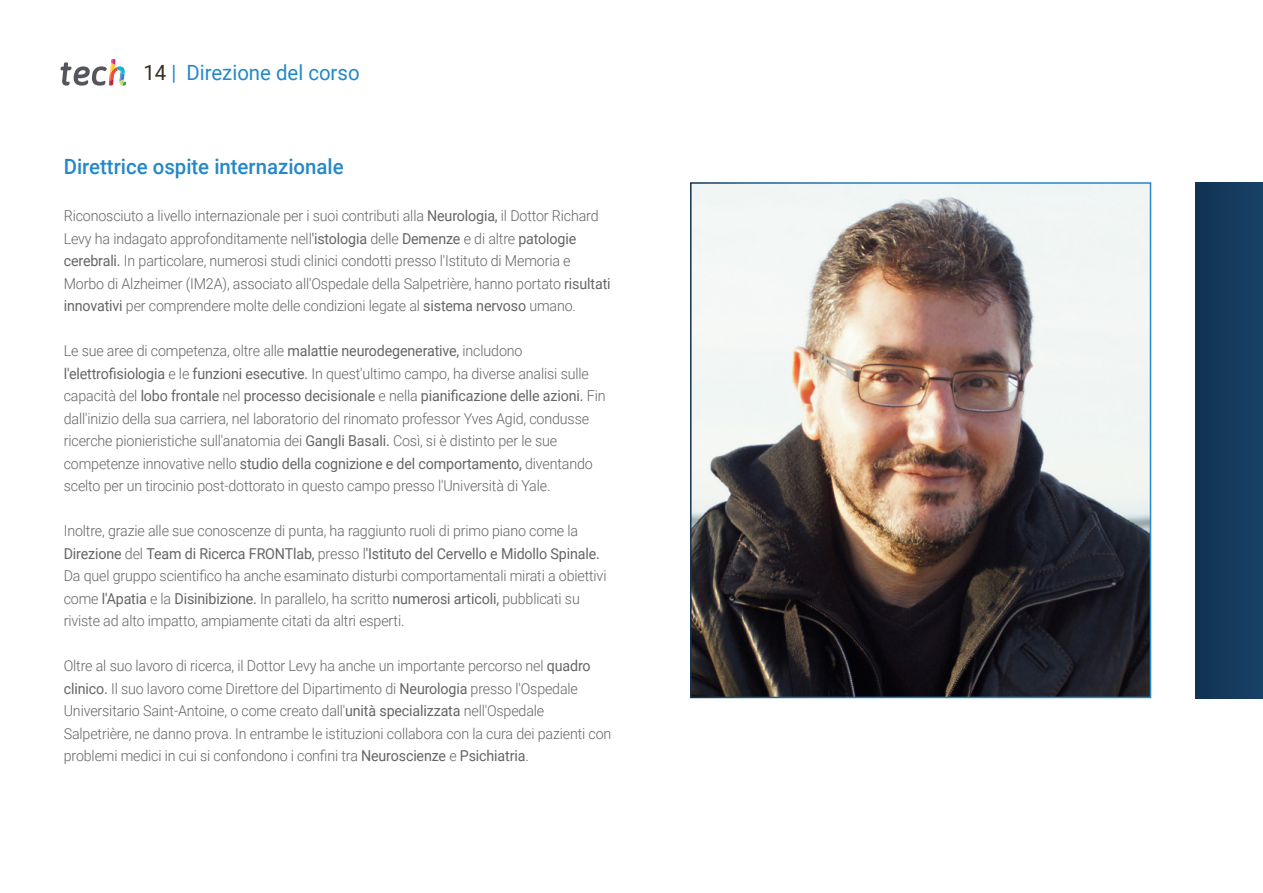
<style>
.page{position:relative;width:1263px;height:893px;background:#fff}
.page>*{position:absolute;margin:0;border:0;box-sizing:border-box;transform-origin:0 0}
.t1{font:500 21px "Roboto";color:#2488c9}
.t2{font:21px "Roboto";color:#2488c9}
.t3{font:300 15px/22.5px "Roboto";letter-spacing:-.01em;color:#656565;scale:.95 1}
.s1{color:#312e20}
.s2{font-weight:400}
</style>
<div class="page">
<div style="left:1196px;top:182px;width:67px;height:516px;background:#143a5c"></div>
<svg style="left:61px;top:59px;width:65px;height:27px"></svg>
<img style="left:693px;top:185px;width:455px;height:510px">
<div style="left:690px;top:182px;width:461px;height:516px;border:2px solid #fff"></div>
<h1 class="t2" style="left:144px;top:57px;width:218px"><span class="s1">14</span> | Direzione del corso</h1>
<h1 class="t1" style="left:64px;top:152px;width:281px">Direttrice ospite internazionale</h1>
<p class="t3" style="left:64px;top:204px;width:577px">Riconosciuto a livello internazionale per i suoi contributi alla <span class="s2">Neurologia,</span> il Dottor Richard Levy ha indagato approfonditamente nell<span class="s2">'istologia</span> delle <span class="s2">Demenze</span> e di altre <span class="s2">patologie cerebrali.</span> In particolare, numerosi studi clinici condotti presso l'Istituto di Memoria e Morbo di Alzheimer (IM2A), associato all'Ospedale della Salpetrière, hanno portato <span class="s2">risultati innovativi</span> per comprendere molte delle condizioni legate al <span class="s2">sistema nervoso</span> umano.</p>
<p class="t3" style="left:64px;top:339px;width:572px">Le sue aree di competenza, oltre alle <span class="s2">malattie neurodegenerative,</span> includono <span class="s2">l'elettrofisiologia</span> e le <span class="s2">funzioni esecutive.</span> In quest'ultimo campo, ha diverse analisi sulle capacità del <span class="s2">lobo frontale</span> nel <span class="s2">processo decisionale</span> e nella <span class="s2">pianificazione delle azioni.</span> Fin dall'inizio della sua carriera, nel laboratorio del rinomato professor Yves Agid, condusse ricerche pionieristiche sull'anatomia dei <span class="s2">Gangli Basali.</span> Così, si è distinto per le sue competenze innovative nello <span class="s2">studio della cognizione e del comportamento,</span> diventando scelto per un tirocinio post-dottorato in questo campo presso l'Università di Yale.</p>
<p class="t3" style="left:64px;top:519px;width:573px">Inoltre, grazie alle sue conoscenze di punta, ha raggiunto ruoli di primo piano come la <span class="s2">Direzione</span> del <span class="s2">Team di Ricerca FRONTlab,</span> presso l<span class="s2">'Istituto del Cervello e Midollo Spinale.<br></span>Da quel gruppo scientifico ha anche esaminato disturbi comportamentali mirati a obiettivi come <span class="s2">l'Apatia</span> e la <span class="s2">Disinibizione.</span> In parallelo, ha scritto <span class="s2">numerosi articoli,</span> pubblicati su riviste ad alto impatto, ampiamente citati da altri esperti.</p>
<p class="t3" style="left:64px;top:654px;width:578px">Oltre al suo lavoro di ricerca, il Dottor Levy ha anche un importante percorso nel <span class="s2">quadro clinico.</span> Il suo lavoro come Direttore del Dipartimento di <span class="s2">Neurologia</span> presso l'Ospedale Universitario Saint-Antoine, o come creato dall'<span class="s2">unità specializzata</span> nell'Ospedale Salpetrière, ne danno prova. In entrambe le istituzioni collabora con la cura dei pazienti con problemi medici in cui si confondono i confini tra <span class="s2">Neuroscienze</span> e <span class="s2">Psichiatria</span>.</p>
</div>
